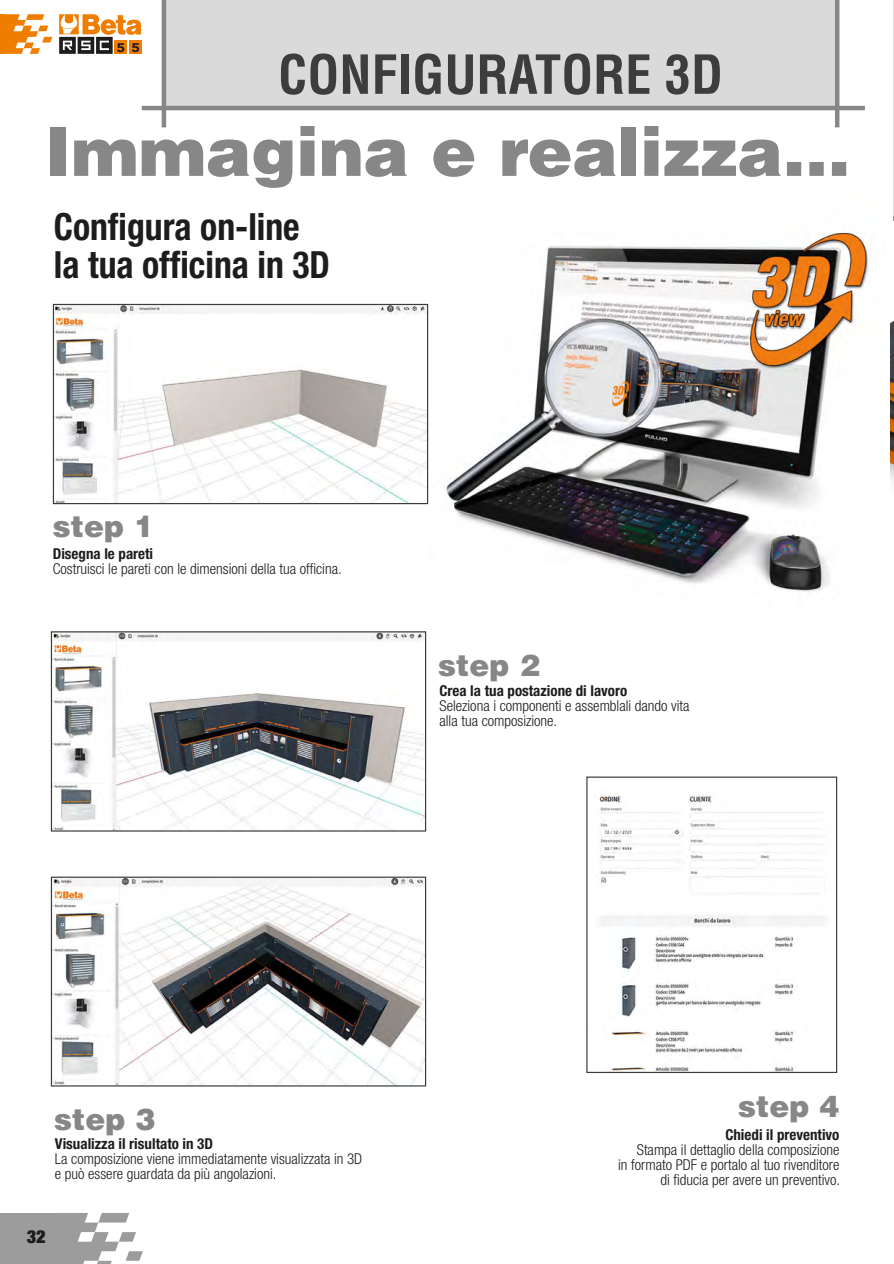
<style>
.page{position:relative;width:894px;height:1264px;background:#fff}
.page>*{position:absolute;margin:0;border:0;box-sizing:border-box;transform-origin:0 0}
.t1{font:900 67.5px "Helvetica LT Std";color:#878787}
.t2{font:700 condensed 52.5px "Helvetica LT Std";color:#3d3d3c}
.t3{font:700 condensed 37.5px "Helvetica Neue LT Std";color:#1d1d1b;scale:.95 1}
.t4{font:900 30px "Helvetica LT Std";color:#878787}
.t5{font:900 condensed 18px "Helvetica Neue LT Std";color:#1d1d1b}
.t6{font:300 condensed 15px "Helvetica Neue LT Std";color:#1d1d1b}
.t7{font:700 condensed 15px "Helvetica Neue LT Std";color:#1d1d1b}
</style>
<div class="page">
<div style="left:0;top:1213px;width:63px;height:51px;background:#9c9c9c"></div>
<svg style="left:63px;top:1213px;width:80px;height:51px"></svg>
<img style="left:428px;top:231px;width:443px;height:361px">
<svg style="left:0;top:14px;width:52px;height:40px"></svg>
<svg style="left:59px;top:14px;width:83px;height:40px"></svg>
<div style="left:164px;top:0;width:671px;height:108px;background:#dadada"></div>
<hr style="left:142px;top:106px;width:723px;height:4px;background:#878787">
<hr style="left:835px;top:0;width:4px;height:127px;background:#878787">
<hr style="left:162px;top:0;width:4px;height:127px;background:#878787">
<img style="left:55px;top:306px;width:371px;height:196px">
<div style="left:53px;top:304px;width:375px;height:200px;border:1px solid #3c3c3b"></div>
<img style="left:53px;top:633px;width:371px;height:197px">
<div style="left:51px;top:631px;width:375px;height:201px;border:1px solid #3c3c3b"></div>
<img style="left:53px;top:879px;width:371px;height:206px">
<div style="left:51px;top:877px;width:375px;height:210px;border:1px solid #3c3c3b"></div>
<img style="left:599px;top:795px;width:226px;height:276px">
<div style="left:586px;top:777px;width:251px;height:296px;border:1px solid #3c3c3b"></div>
<hr style="left:893px;top:0;width:1px;height:221px;background:#dadada">
<img style="left:891px;top:216px;width:3px;height:266px">
<p class="t2" style="left:278px;top:42px;width:446px">CONFIGURATORE 3D</p>
<p class="t1" style="left:45px;top:108px;width:807px">Immagina e realizza…</p>
<p class="t3" style="left:54px;top:204px;width:260px">Configura on-line</p>
<p class="t3" style="left:54px;top:242px;width:292px">la tua officina in 3D</p>
<p class="t4" style="left:52px;top:507px;width:103px">step 1</p>
<p class="t7" style="left:53px;top:544px;width:102px">Disegna le pareti</p>
<p class="t6" style="left:53px;top:560px;width:290px">Costruisci le pareti con le dimensioni della tua officina.</p>
<p class="t4" style="left:438px;top:646px;width:103px">step 2</p>
<p class="t7" style="left:439px;top:681px;width:189px">Crea la tua postazione di lavoro</p>
<p class="t6" style="left:439px;top:697px;width:252px">Seleziona i componenti e assemblali dando vita</p>
<p class="t6" style="left:439px;top:712px;width:119px">alla tua composizione.</p>
<p class="t4" style="left:54px;top:1100px;width:103px">step 3</p>
<p class="t7" style="left:55px;top:1134px;width:160px">Visualizza il risultato in 3D</p>
<p class="t6" style="left:55px;top:1150px;width:309px">La composizione viene immediatamente visualizzata in 3D</p>
<p class="t6" style="left:55px;top:1165px;width:223px">e può essere guardata da più angolazioni.</p>
<p class="t5" style="left:27px;top:1225px;width:20px">32</p>
<p class="t4" style="left:737px;top:1087px;width:103px">step 4</p>
<p class="t7" style="left:725px;top:1126px;width:116px">Chiedi il preventivo</p>
<p class="t6" style="left:637px;top:1141px;width:204px">Stampa il dettaglio della composizione</p>
<p class="t6" style="left:618px;top:1156px;width:223px">in formato PDF e portalo al tuo rivenditore</p>
<p class="t6" style="left:660px;top:1171px;width:181px">di fiducia per avere un preventivo.</p>
</div>
